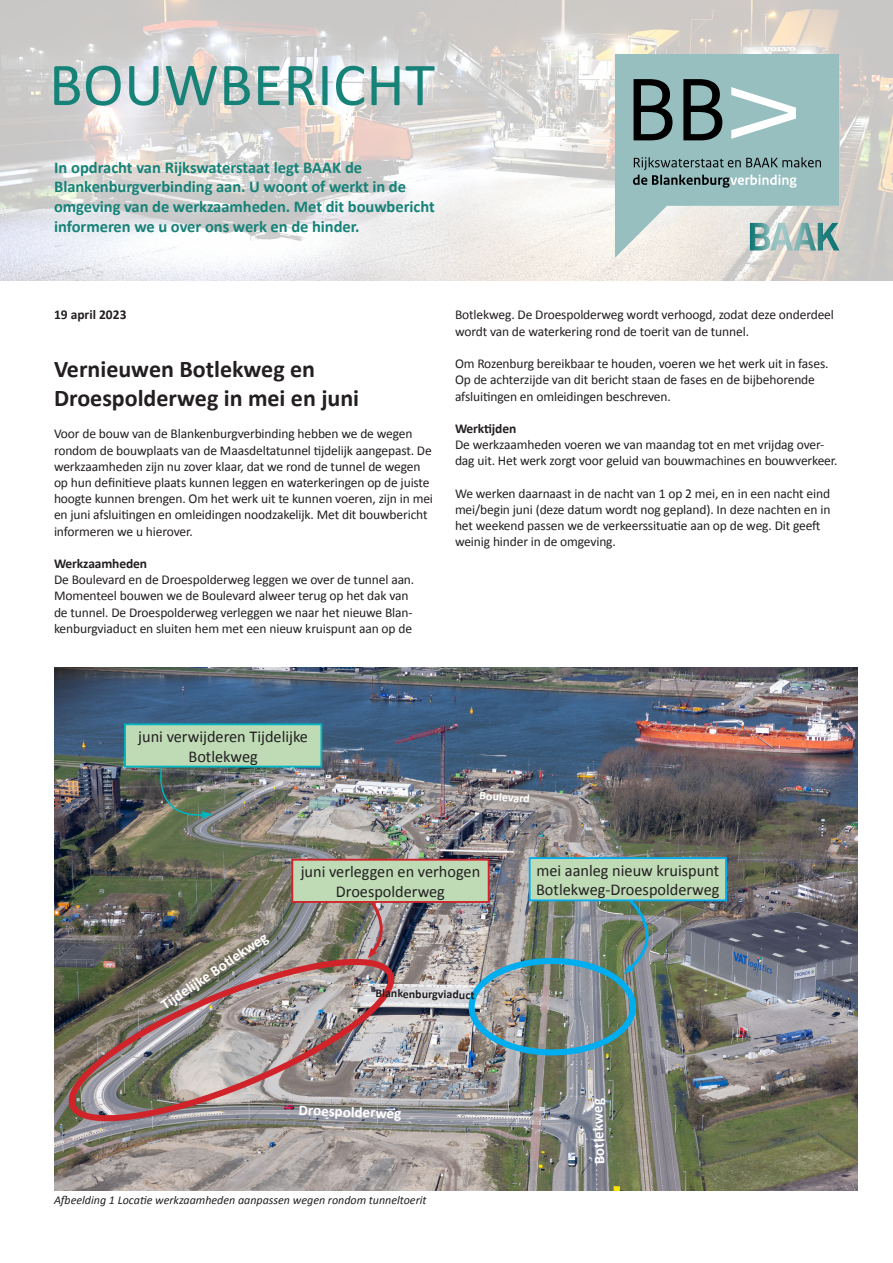
<style>
.page{position:relative;width:893px;height:1263px;background:#fff}
.page>*{position:absolute;margin:0;border:0;box-sizing:border-box;transform-origin:0 0}
.t1{font:61.5px "Calibri";letter-spacing:.005em;color:#168278}
.t2{font:700 24px/28.8px "Calibri";color:#231f20}
.t3{font:700 16.5px/19.8px "Calibri";letter-spacing:-.005em;color:#168278}
.t4{font:16.5px/19.8px "Calibri";color:#231f20;text-align:center}
.t5{font:700 15px "Calibri";color:#fff}
.t6{font:13.5px/16.2px "Calibri";letter-spacing:-.01em;color:#231f20}
.t7{font:700 13.5px "Calibri";letter-spacing:-.01em;color:#231f20}
.t8{font:italic 12px "Calibri";color:#231f20}
.t9{font:700 12px "Calibri";color:#231f20}
.t10{font:700 12px "Calibri";color:#fff}
</style>
<div class="page">
<svg style="left:0;top:0;width:893px;height:281px"></svg>
<svg style="left:615px;top:54px;width:224px;height:204px;background:#adc8c8"></svg>
<svg style="left:633px;top:157px;width:188px;height:31px;background:#83a3a4"></svg>
<svg style="left:634px;top:79px;width:38px;height:61px;background:#475a5b"></svg>
<svg style="left:683px;top:79px;width:39px;height:61px;background:#475a5b"></svg>
<svg style="left:731px;top:87px;width:65px;height:52px"></svg>
<svg style="left:750px;top:223px;width:89px;height:27px;background:#94b7b4"></svg>
<img style="left:54px;top:668px;width:803px;height:523px">
<svg style="left:528px;top:856px;width:200px;height:118px;background:#8ba191"></svg>
<img style="left:290px;top:858px;width:200px;height:100px">
<div style="left:469px;top:958px;width:167px;height:97px;border:6px solid #00aeef;border-radius:50%"></div>
<img style="left:63px;top:943px;width:337px;height:194px">
<img style="left:123px;top:722px;width:200px;height:97px">
<p class="t1" style="left:49px;top:42px;width:387px">BOUWBERICHT</p>
<p class="t3" style="left:54px;top:157px;width:382px">In opdracht van Rijkswaterstaat legt BAAK de Blankenburgverbinding aan. U woont of werkt in de omgeving van de werkzaamheden. Met dit bouwbericht informeren we u over ons werk en de hinder.</p>
<p class="t7" style="left:54px;top:305px;width:74px">19 april 2023</p>
<p class="t2" style="left:54px;top:354px;width:307px">Vernieuwen Botlekweg en<br>Droespolderweg in mei en juni</p>
<p class="t6" style="left:54px;top:425px;width:380px">Voor de bouw van de Blankenburgverbinding hebben we de wegen rondom de bouwplaats van de Maasdeltatunnel tijdelijk aangepast. De werkzaamheden zijn nu zover klaar, dat we rond de tunnel de wegen op hun definitieve plaats kunnen leggen en waterkeringen op de juiste hoogte kunnen brengen. Om het werk uit te kunnen voeren, zijn in mei en juni afsluitingen en omleidingen noodzakelijk. Met dit bouwbericht informeren we u hierover.</p>
<p class="t7" style="left:54px;top:554px;width:95px">Werkzaamheden</p>
<p class="t6" style="left:54px;top:571px;width:362px">De Boulevard en de Droespolderweg leggen we over de tunnel aan.<br>Momenteel bouwen we de Boulevard alweer terug op het dak van de tunnel. De Droespolderweg verleggen we naar het nieuwe Blan&shy;kenburgviaduct en sluiten hem met een nieuw kruispunt aan op de</p>
<p class="t6" style="left:455px;top:306px;width:380px">Botlekweg. De Droespolderweg wordt verhoogd, zodat deze onderdeel wordt van de waterkering rond de toerit van de tunnel.</p>
<p class="t6" style="left:455px;top:355px;width:375px">Om Rozenburg bereikbaar te houden, voeren we het werk uit in fases.<br>Op de achterzijde van dit bericht staan de fases en de bijbehorende afsluitingen en omleidingen beschreven.</p>
<p class="t7" style="left:455px;top:419px;width:63px">Werktijden</p>
<p class="t6" style="left:455px;top:436px;width:384px">De werkzaamheden voeren we van maandag tot en met vrijdag over&shy;dag uit. Het werk zorgt voor geluid van bouwmachines en bouwverkeer.</p>
<p class="t6" style="left:455px;top:485px;width:377px">We werken daarnaast in de nacht van 1 op 2 mei, en in een nacht eind mei/begin juni (deze datum wordt nog gepland). In deze nachten en in het weekend passen we de verkeerssituatie aan op de weg. Dit geeft weinig hinder in de omgeving.</p>
<p class="t4" style="left:138px;top:726px;width:171px">juni verwijderen Tijdelijke<br>Botlekweg</p>
<p class="t10" style="left:480px;top:787px;width:52px;rotate:4deg">Boulevard</p>
<p class="t5" style="left:156px;top:997px;width:127px;rotate:-34deg">Tijdelijke Botlekweg</p>
<p class="t4" style="left:301px;top:861px;width:181px">juni verleggen en verhogen<br>Droespolderweg</p>
<p class="t9" style="left:376px;top:984px;width:101px;rotate:1deg">Blankenburgviaduct</p>
<p class="t5" style="left:299px;top:1099px;width:104px;rotate:2deg">Droespolderweg</p>
<p class="t8" style="left:54px;top:1191px;width:374px">Afbeelding 1 Locatie werkzaamheden aanpassen wegen rondom tunneltoerit</p>
<p class="t4" style="left:536px;top:860px;width:185px;text-align:left">mei aanleg nieuw kruispunt<br>Botlekweg-Droespolderweg</p>
<p class="t5" style="left:589px;top:1165px;width:67px;rotate:-92deg">Botlekweg</p>
</div>
